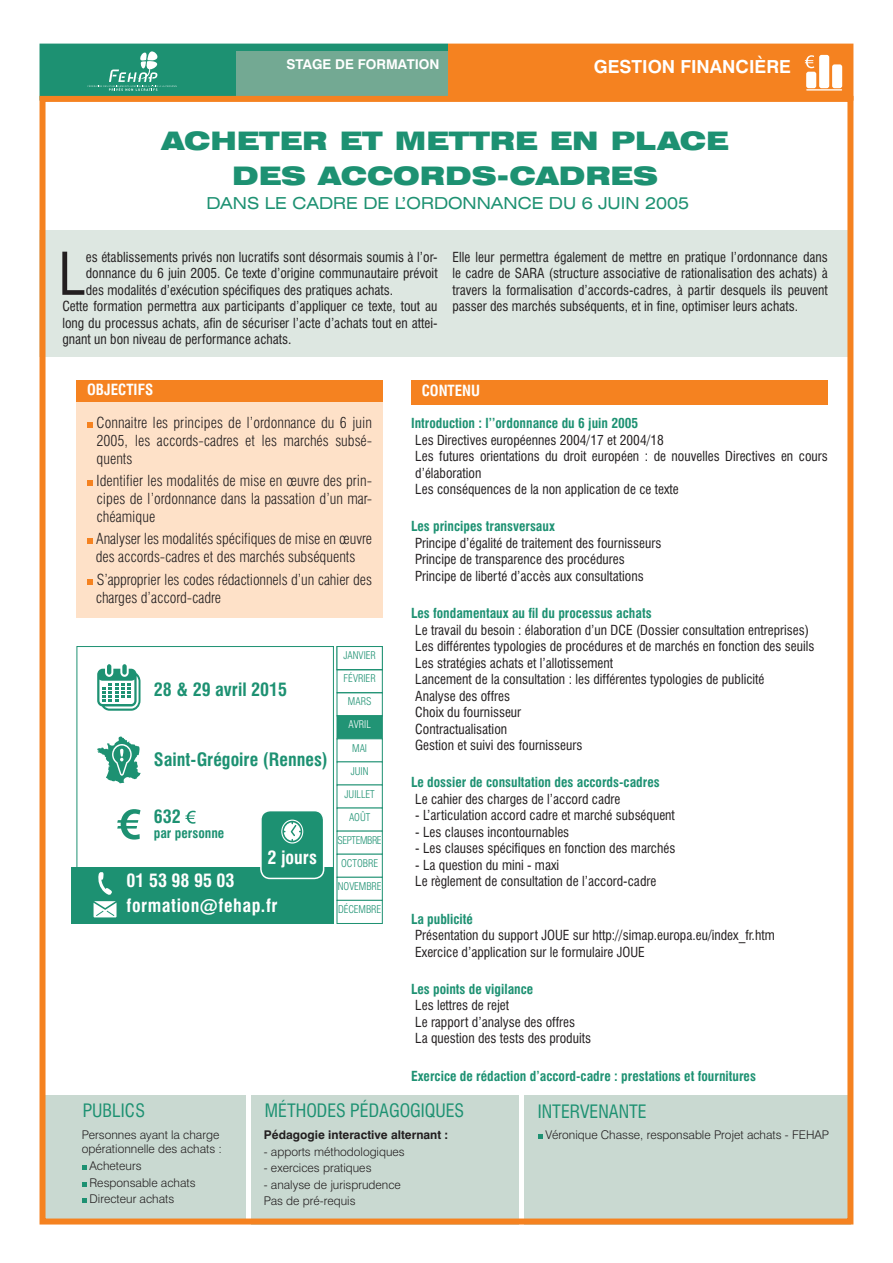
<style>
.page{position:relative;width:893px;height:1263px;background:#fff}
.page>*{position:absolute;margin:0;border:0;box-sizing:border-box;transform-origin:0 0}
.t1{font:condensed 57.45px "Swiss 721 BT";color:#231f20}
.t2{font:900 expanded 25.5px/34.8px "Swiss 721 BT";color:#1d9172;text-align:center}
.t3{font:condensed 18px "Swiss 721 BT";color:#1d9172}
.t4{font:700 condensed 18px "Swiss 721 BT";color:#1d9172}
.t5{font:700 condensed 18px/25.5px "Swiss 721 BT";letter-spacing:.03em;color:#fff}
.t6{font:700 18px "Swiss 721 BT";color:#fff}
.t7{font:expanded 16.5px "Swiss 721 BT";color:#1d9172}
.t8{font:300 condensed 15px/18px "Swiss 721 BT";color:#231f20;text-align:justify}
.t9{font:700 condensed 15px "Swiss 721 BT";color:#fff}
.t10{font:condensed 13.5px/16.5px "Swiss 721 BT";color:#231f20}
.t11{font:700 condensed 13.5px "Swiss 721 BT";color:#1d9172}
.t12{font:700 13.5px "Swiss 721 BT";color:#fff}
.t13{font:300 12px/16.5px "Swiss 721 BT";color:#231f20}
.t14{font:700 12px "Swiss 721 BT";color:#231f20}
.t15{font:300 condensed 10.5px/23.1px "Swiss 721 BT";color:#1d9172;text-align:center}
.t16{font:300 condensed 10.5px "Swiss 721 BT";letter-spacing:-.04em;color:#219475}
.t17{font:300 condensed 10.5px "Swiss 721 BT";color:#fff}
</style>
<div class="page">
<div style="left:43px;top:1095px;width:203px;height:125px;background:#c9d9d1"></div>
<div style="left:251px;top:1095px;width:268px;height:129px;background:#c9d9d1"></div>
<div style="left:524px;top:1095px;width:326px;height:129px;background:#c9d9d1"></div>
<div style="left:40px;top:231px;width:810px;height:126px;background:#dde7e1"></div>
<div style="left:40px;top:44px;width:408px;height:57px;background:#1d9172"></div>
<div style="left:448px;top:44px;width:405px;height:57px;background:#f58220"></div>
<svg style="left:88px;top:50px;width:89px;height:41px"></svg>
<div style="left:236px;top:51px;width:212px;height:47px;background:#73a993"></div>
<div style="left:40px;top:96px;width:813px;height:1128px;border:6px solid #f58220"></div>
<div style="left:806px;top:72px;width:10px;height:16px;background:#fff;border-radius:2px"></div>
<div style="left:819px;top:55px;width:10px;height:33px;background:#fff;border-radius:2px"></div>
<div style="left:832px;top:64px;width:10px;height:24px;background:#fff;border-radius:2px"></div>
<hr style="left:806px;top:89px;width:36px;height:2px;background:#fff">
<svg style="left:805px;top:55px;width:9px;height:13px"></svg>
<div style="left:411px;top:380px;width:417px;height:25px;background:#f58220"></div>
<div style="left:77px;top:400px;width:306px;height:218px;background:#fee1c8"></div>
<svg style="left:87px;top:422px;width:6px;height:6px"></svg>
<svg style="left:87px;top:480px;width:6px;height:6px"></svg>
<svg style="left:87px;top:538px;width:6px;height:6px"></svg>
<svg style="left:87px;top:579px;width:6px;height:5px"></svg>
<div style="left:77px;top:380px;width:306px;height:21px;background:#f58220"></div>
<svg style="left:82px;top:1165px;width:4px;height:5px"></svg>
<svg style="left:82px;top:1182px;width:4px;height:4px"></svg>
<svg style="left:82px;top:1198px;width:4px;height:5px"></svg>
<svg style="left:538px;top:1134px;width:4px;height:5px"></svg>
<svg style="left:76px;top:646px;width:258px;height:221px"></svg>
<svg style="left:97px;top:736px;width:44px;height:47px"></svg>
<svg style="left:117px;top:809px;width:23px;height:30px"></svg>
<svg style="left:185px;top:811px;width:11px;height:13px"></svg>
<svg style="left:336px;top:646px;width:47px;height:278px"></svg>
<svg style="left:97px;top:664px;width:44px;height:47px"></svg>
<div style="left:71px;top:867px;width:263px;height:57px;background:#1d9172"></div>
<svg style="left:98px;top:872px;width:14px;height:23px"></svg>
<svg style="left:94px;top:901px;width:23px;height:16px"></svg>
<div style="left:261px;top:811px;width:63px;height:67px;background:#1d9172;border-radius:9px"></div>
<div style="left:260px;top:810px;width:64px;height:69px;border:2px solid #fff;border-radius:9px"></div>
<svg style="left:281px;top:819px;width:22px;height:24px"></svg>
<p class="t12" style="left:286px;top:56px;width:10px">STA</p>
<p class="t12" style="left:312px;top:56px;width:56px">GE DE FOR</p>
<h3 class="t6" style="left:594px;top:55px;width:199px">Gestion financière</h3>
<p class="t12" style="left:386px;top:56px;width:21px">MATION</p>
<h2 class="t2" style="left:162px;top:123px;width:568px">ACHETER ET METTRE EN PLACE<br>DES ACCORDS-CADRES</h2>
<p class="t7" style="left:206px;top:193px;width:484px">DANS LE CADRE DE L’ORDONNANCE DU 6 JUIN 2005</p>
<h1 class="t1" style="left:59px;top:239px;width:29px">L</h1>
<p class="t10" style="left:86px;top:249px;width:353px">es établissements privés non lucratifs sont désormais soumis à l’or-</p>
<p class="t10" style="left:86px;top:265px;width:353px">donnance du 6 juin 2005. Ce texte d’origine communautaire prévoit</p>
<p class="t10" style="left:86px;top:282px;width:309px">des modalités d’exécution spécifiques des pratiques achats.</p>
<p class="t10" style="left:62px;top:298px;width:377px">Cette formation permettra aux participants d’appliquer ce texte, tout au</p>
<p class="t10" style="left:62px;top:315px;width:377px">long du processus achats, afin de sécuriser l’acte d’achats tout en attei-</p>
<p class="t10" style="left:62px;top:331px;width:231px">gnant un bon niveau de performance achats.</p>
<p class="t10" style="left:452px;top:249px;width:377px;text-align:justify">Elle leur permettra également de mettre en pratique l’ordonnance dans le cadre de SARA (structure associative de rationalisation des achats) à travers la formalisation d’accords-cadres, à partir desquels ils peuvent passer des marchés subséquents, et in fine, optimiser leurs achats.</p>
<p class="t9" style="left:87px;top:381px;width:68px">OBJECTIFS</p>
<p class="t8" style="left:97px;top:413px;width:277px">Connaitre les principes de l’ordonnance du 6 juin 2005, les accords-cadres et les marchés subsé&shy;quents</p>
<p class="t8" style="left:97px;top:471px;width:277px">Identifier les modalités de mise en œuvre des prin&shy;cipes de l’ordonnance dans la passation d’un mar&shy;chéamique</p>
<p class="t8" style="left:96px;top:530px;width:278px">Analyser les modalités spécifiques de mise en œuvre des accords-cadres et des marchés subséquents</p>
<p class="t8" style="left:96px;top:570px;width:278px">S’approprier les codes rédactionnels d’un cahier des charges d’accord-cadre</p>
<h3 class="t4" style="left:154px;top:678px;width:135px">28 &amp; 29 avril 2015</h3>
<h3 class="t4" style="left:154px;top:749px;width:176px">Saint-Grégoire (Rennes)</h3>
<h3 class="t4" style="left:154px;top:806px;width:28px">632</h3>
<p class="t11" style="left:154px;top:825px;width:72px">par personne</p>
<h3 class="t5" style="left:268px;top:845px;width:51px">2 jours</h3>
<h3 class="t5" style="left:127px;top:867px;width:152px">01 53 98 95 03 formation@fehap.fr</h3>
<p class="t15" style="left:343px;top:644px;width:34px">JANVIER<br>FÉVRIER<br>MARS</p>
<p class="t17" style="left:348px;top:718px;width:24px">AVRIL</p>
<p class="t15" style="left:345px;top:736px;width:32px">MAI<br>JUIN<br>JUILLET<br>AOÛT</p>
<p class="t16" style="left:338px;top:834px;width:46px">SEPTEMBRE</p>
<p class="t15" style="left:338px;top:851px;width:45px">OCTOBRE<br>NOVEMBRE<br>DÉCEMBRE</p>
<p class="t9" style="left:422px;top:381px;width:60px">CONTENU</p>
<p class="t11" style="left:411px;top:415px;width:229px">Introduction : l’’ordonnance du 6 juin 2005</p>
<p class="t10" style="left:415px;top:431px;width:414px">Les Directives européennes 2004/17 et 2004/18<br>Les futures orientations du droit européen : de nouvelles Directives en cours d’élaboration<br>Les conséquences de la non application de ce texte</p>
<p class="t11" style="left:411px;top:518px;width:145px">Les principes transversaux</p>
<p class="t10" style="left:415px;top:535px;width:248px">Principe d’égalité de traitement des fournisseurs<br>Principe de transparence des procédures<br>Principe de liberté d’accès aux consultations</p>
<p class="t11" style="left:411px;top:605px;width:242px">Les fondamentaux au fil du processus achats</p>
<p class="t10" style="left:415px;top:621px;width:401px">Le travail du besoin : élaboration d’un DCE (Dossier consultation entreprises)<br>Les différentes typologies de procédures et de marchés en fonction des seuils Les stratégies achats et l’allotissement<br>Lancement de la consultation : les différentes typologies de publicité<br>Analyse des offres<br>Choix du fournisseur<br>Contractualisation<br>Gestion et suivi des fournisseurs</p>
<p class="t11" style="left:411px;top:774px;width:250px">Le dossier de consultation des accords-cadres</p>
<p class="t10" style="left:415px;top:791px;width:207px">Le cahier des charges de l’accord cadre</p>
<p class="t10" style="left:415px;top:807px;width:261px">- L’articulation accord cadre et marché subséquent</p>
<p class="t10" style="left:415px;top:824px;width:155px">- Les clauses incontournables</p>
<p class="t10" style="left:415px;top:840px;width:262px">- Les clauses spécifiques en fonction des marchés</p>
<p class="t10" style="left:415px;top:857px;width:242px">- La question du mini - maxi<br>Le règlement de consultation de l’accord-cadre</p>
<p class="t11" style="left:411px;top:911px;width:63px">La publicité</p>
<p class="t10" style="left:415px;top:927px;width:361px">Présentation du support JOUE sur http://simap.europa.eu/index_fr.htm<br>Exercice d’application sur le formulaire JOUE</p>
<p class="t11" style="left:411px;top:981px;width:124px">Les points de vigilance</p>
<p class="t10" style="left:415px;top:997px;width:177px">Les lettres de rejet<br>Le rapport d’analyse des offres<br>La question des tests des produits</p>
<p class="t11" style="left:411px;top:1068px;width:346px">Exercice de rédaction d’accord-cadre : prestations et fournitures</p>
<h3 class="t3" style="left:83px;top:1100px;width:53px">Publics</h3>
<p class="t13" style="left:82px;top:1127px;width:142px;line-height:14.4px">Personnes ayant la charge opérationnelle des achats :</p>
<p class="t13" style="left:90px;top:1157px;width:108px">Acheteurs<br>Responsable achats<br>Directeur achats</p>
<h3 class="t3" style="left:265px;top:1100px;width:52px">Méthodes</h3>
<h3 class="t3" style="left:350px;top:1100px;width:30px">pédagog</h3>
<h3 class="t3" style="left:421px;top:1100px;width:25px">iques</h3>
<p class="t14" style="left:264px;top:1127px;width:186px">Pédagogie interactive alternant :</p>
<p class="t13" style="left:264px;top:1143px;width:142px">- apports méthodologiques</p>
<p class="t13" style="left:264px;top:1159px;width:109px">- exercices pratiques</p>
<p class="t13" style="left:264px;top:1176px;width:139px">- analyse de jurisprudence<br>Pas de pré-requis</p>
<h3 class="t3" style="left:538px;top:1101px;width:108px">Intervenante</h3>
<p class="t13" style="left:545px;top:1126px;width:285px">Véronique Chasse, responsable Projet achats - FEHAP</p>
</div>
